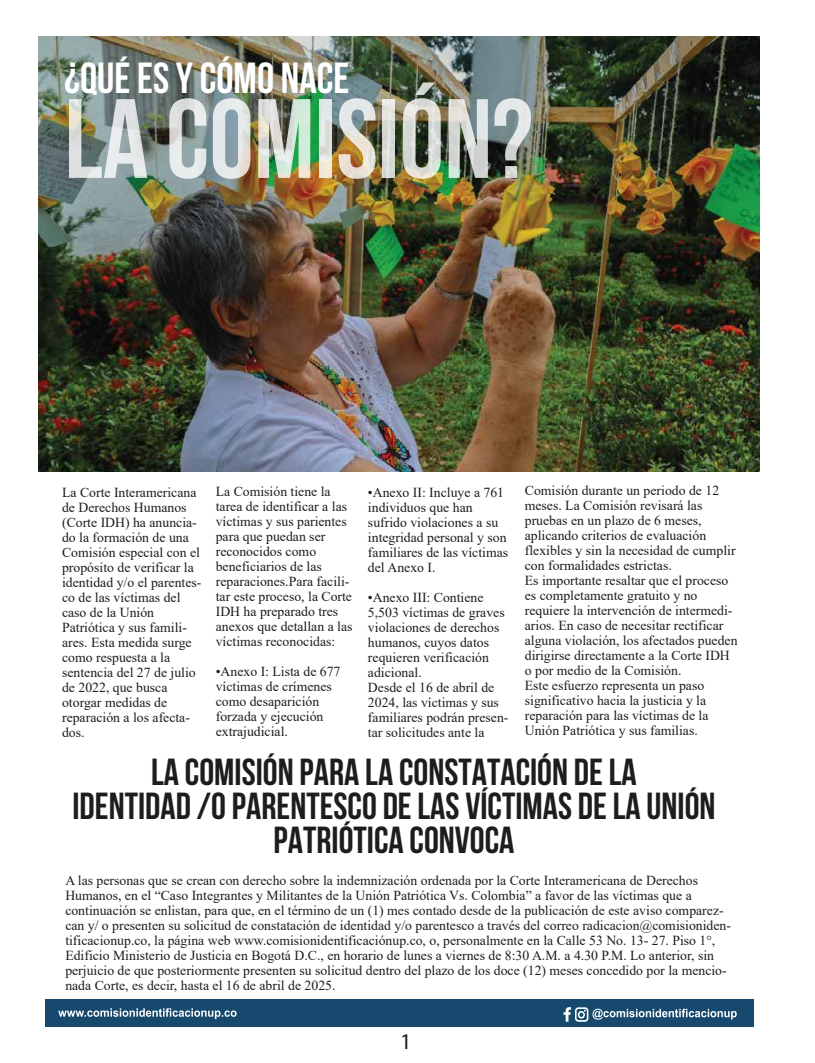
<style>
.page{position:relative;width:815px;height:1063px;background:#fff}
.page>*{position:absolute;margin:0;border:0;box-sizing:border-box;transform-origin:0 0}
.t1{font:700 112.5px "Bebas Neue";color:rgb(255 255 255/.8)}
.t2{font:700 43.25px "Bebas Neue";color:#fff}
.t3{font:700 37.5px/33.8px "Bebas Neue";color:#1d1d1b;text-align:center}
.t4{font:22.5px "Myriad Pro";color:#1d1d1b}
.t5{font:13.75px/15px "Times New Roman";color:#1d1d1b}
</style>
<div class="page">
<img style="left:39px;top:37px;width:720px;height:434px">
<div style="left:45px;top:999px;width:709px;height:27px;background:#17496e"></div>
<svg style="left:58px;top:1008px;width:179px;height:11px"></svg>
<svg style="left:564px;top:1007px;width:173px;height:15px"></svg>
<h2 class="t2" style="left:65px;top:54px;width:287px">¿QUÉ ES Y CÓMO NACE</h2>
<h1 class="t1" style="left:65px;top:77px;width:470px">LA COMISIÓN?</h1>
<p class="t5" style="left:525px;top:482px;width:214px">Comisión durante un periodo de 12 meses. La Comisión revisará las pruebas en un plazo de 6 meses, aplicando criterios de evaluación flexibles y sin la necesidad de cumplir con formalidades estrictas.<br>Es importante resaltar que el proceso es completamente gratuito y no requiere la intervención de intermedi&shy;arios. En caso de necesitar rectificar alguna violación, los afectados pueden dirigirse directamente a la Corte IDH o por medio de la Comisión.<br>Este esfuerzo representa un paso significativo hacia la justicia y la reparación para las víctimas de la Unión Patriótica y sus familias.</p>
<h3 class="t3" style="left:73px;top:755px;width:645px">LA COMISIÓN PARA LA CONSTATACIÓN DE LA<br>IDENTIDAD /O PARENTESCO DE LAS VÍCTIMAS DE LA UNIÓN<br>PATRIÓTICA CONVOCA</h3>
<p class="t5" style="left:65px;top:873px;width:667px">A las personas que se crean con derecho sobre la indemnización ordenada por la Corte Interamericana de Derechos Humanos, en el “Caso Integrantes y Militantes de la Unión Patriótica Vs. Colombia” a favor de las víctimas que a continuación se enlistan, para que, en el término de un (1) mes contado desde de la publicación de este aviso comparez&shy;can y/ o presenten su solicitud de constatación de identidad y/o parentesco a través del correo radicacion@comisioniden&shy;tificacionup.co, la página web www.comisionidentificaciónup.co, o, personalmente en la Calle 53 No. 13- 27. Piso 1°, Edificio Ministerio de Justicia en Bogotá D.C., en horario de lunes a viernes de 8:30 A.M. a 4.30 P.M. Lo anterior, sin perjuicio de que posteriormente presenten su solicitud dentro del plazo de los doce (12) meses concedido por la mencio&shy;nada Corte, es decir, hasta el 16 de abril de 2025.</p>
<p class="t5" style="left:62px;top:485px;width:141px">La Corte Interamericana de Derechos Humanos (Corte IDH) ha anuncia&shy;do la formación de una<br>Comisión especial con el propósito de verificar la identidad y/o el parentes&shy;co de las víctimas del caso de la Unión<br>Patriótica y sus famili&shy;ares. Esta medida surge como respuesta a la sentencia del 27 de julio de 2022, que busca otorgar medidas de reparación a los afecta&shy;dos.</p>
<p class="t5" style="left:216px;top:483px;width:138px">La Comisión tiene la tarea de identificar a las víctimas y sus parientes para que puedan ser reconocidos como beneficiarios de las reparaciones.Para facili&shy;tar este proceso, la Corte<br>IDH ha preparado tres anexos que detallan a las víctimas reconocidas:</p>
<p class="t5" style="left:368px;top:484px;width:142px">•Anexo II: Incluye a 761 individuos que han sufrido violaciones a su integridad personal y son familiares de las víctimas del Anexo I.</p>
<p class="t5" style="left:368px;top:589px;width:142px">•Anexo III: Contiene<br>5,503 víctimas de graves violaciones de derechos humanos, cuyos datos requieren verificación adicional.<br>Desde el 16 de abril de<br>2024, las víctimas y sus familiares podrán presen&shy;tar solicitudes ante la</p>
<p class="t5" style="left:216px;top:663px;width:126px">•Anexo I: Lista de 677 víctimas de crímenes como desaparición forzada y ejecución extrajudicial.</p>
<h3 class="t4" style="left:400px;top:1028px;width:13px">1</h3>
</div>
